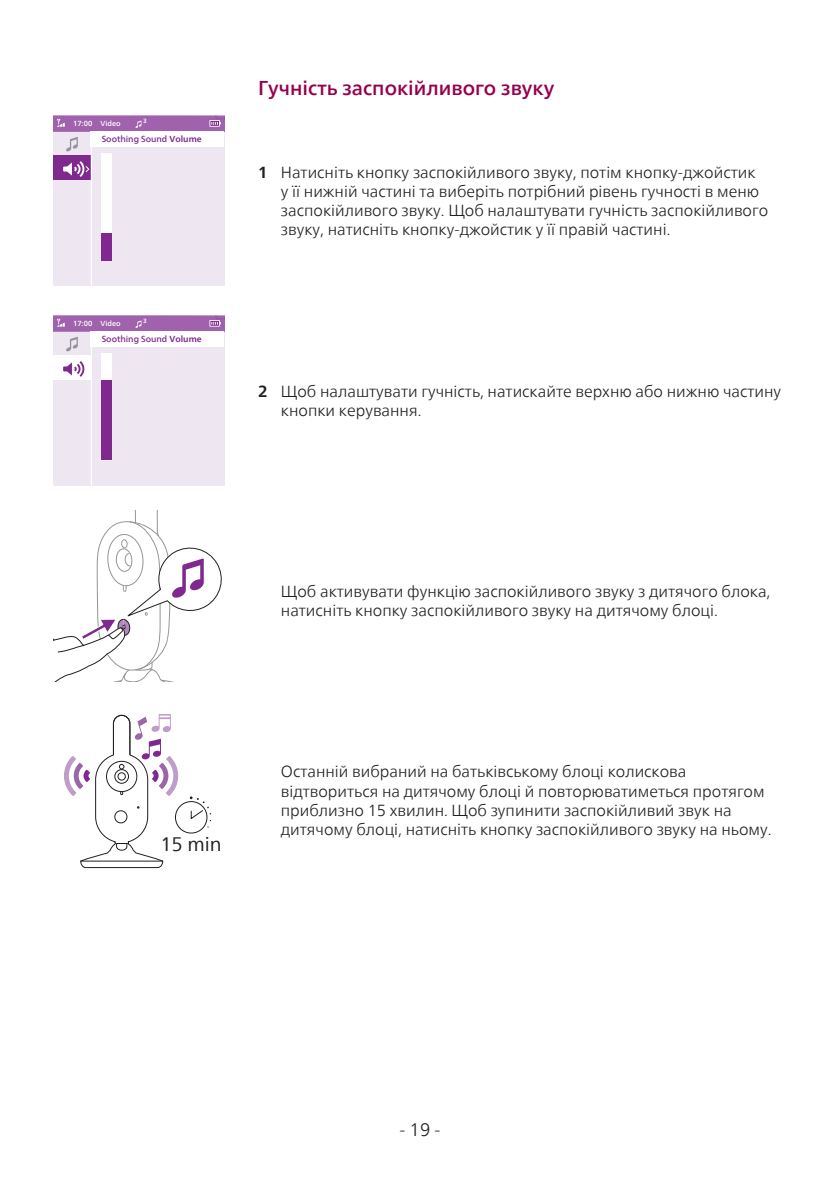
<style>
.page{position:relative;width:840px;height:1191px;background:#fff}
.page>*{position:absolute;margin:0;border:0;box-sizing:border-box;transform-origin:0 0}
.t1{font:500 20px "Neue Frutiger World";color:#96014e}
.t2{font:19.4px "Neue Frutiger World";color:#231f20}
.t3{font:300 18px "Neue Frutiger World";color:#231f20}
.t4{font:300 16px/19.2px "Neue Frutiger World";color:#231f20}
.t5{font:500 8.6px "Neue Frutiger World";color:#7f298e}
.t6{font:500 7.4px "Neue Frutiger World";color:#fff}
.t7{font:700 6px "Neue Frutiger World";color:#fff}
.s1{font-weight:700}
</style>
<div class="page">
<div style="left:175px;top:801px;width:32px;height:32px;border:1px solid #231f20;border-radius:50%"></div>
<svg style="left:190px;top:796px;width:21px;height:31px"></svg>
<svg style="left:64px;top:714px;width:114px;height:154px"></svg>
<svg style="left:54px;top:115px;width:170px;height:170px;background:#e4d6e9"></svg>
<div style="left:102px;top:153px;width:10px;height:107px;background:#fff"></div>
<div style="left:102px;top:233px;width:10px;height:27px;background:#7f298e"></div>
<svg style="left:54px;top:315px;width:170px;height:170px;background:#e7dbec"></svg>
<hr style="left:91px;top:332px;width:1px;height:153px;background:#fff">
<div style="left:102px;top:353px;width:10px;height:107px;background:#fff"></div>
<div style="left:102px;top:381px;width:10px;height:79px;background:#7f298e"></div>
<svg style="left:54px;top:511px;width:168px;height:170px"></svg>
<p class="t7" style="left:143px;top:115px;width:5px">3</p>
<p class="t5" style="left:102px;top:132px;width:101px">Soothing Sound <span class="s1">Volume</span></p>
<p class="t6" style="left:73px;top:118px;width:49px">17:00 Video</p>
<p class="t7" style="left:143px;top:315px;width:5px">3</p>
<p class="t5" style="left:102px;top:332px;width:101px">Soothing Sound <span class="s1">Volume</span></p>
<p class="t6" style="left:73px;top:317px;width:49px">17:00 Video</p>
<p class="t1" style="left:258px;top:71px;width:297px">Гучність заспокійливого звуку</p>
<p class="t4" style="left:281px;top:163px;width:488px;text-indent:-23px"><span class="s1">1</span> Натисніть кнопку заспокійливого звуку, потім кнопку-джойстик<br>у її нижній частині та виберіть потрібний рівень гучності в меню заспокійливого звуку. Щоб налаштувати гучність заспокійливого звуку, натисніть кнопку-джойстик у її правій частині.</p>
<p class="t4" style="left:281px;top:382px;width:501px;text-indent:-23px"><span class="s1">2</span> Щоб налаштувати гучність, натискайте верхню або нижню частину кнопки керування.</p>
<p class="t2" style="left:160px;top:829px;width:63px">15 min</p>
<p class="t4" style="left:281px;top:581px;width:490px">Щоб активувати функцію заспокійливого звуку з дитячого блока, натисніть кнопку заспокійливого звуку на дитячому блоці.</p>
<p class="t4" style="left:281px;top:762px;width:489px">Останній вибраний на батьківському блоці колискова відтвориться на дитячому блоці й повторюватиметься протягом приблизно 15 хвилин. Щоб зупинити заспокійливий звук на дитячому блоці, натисніть кнопку заспокійливого звуку на ньому.</p>
<p class="t3" style="left:399px;top:1115px;width:42px">- 19 -</p>
</div>
